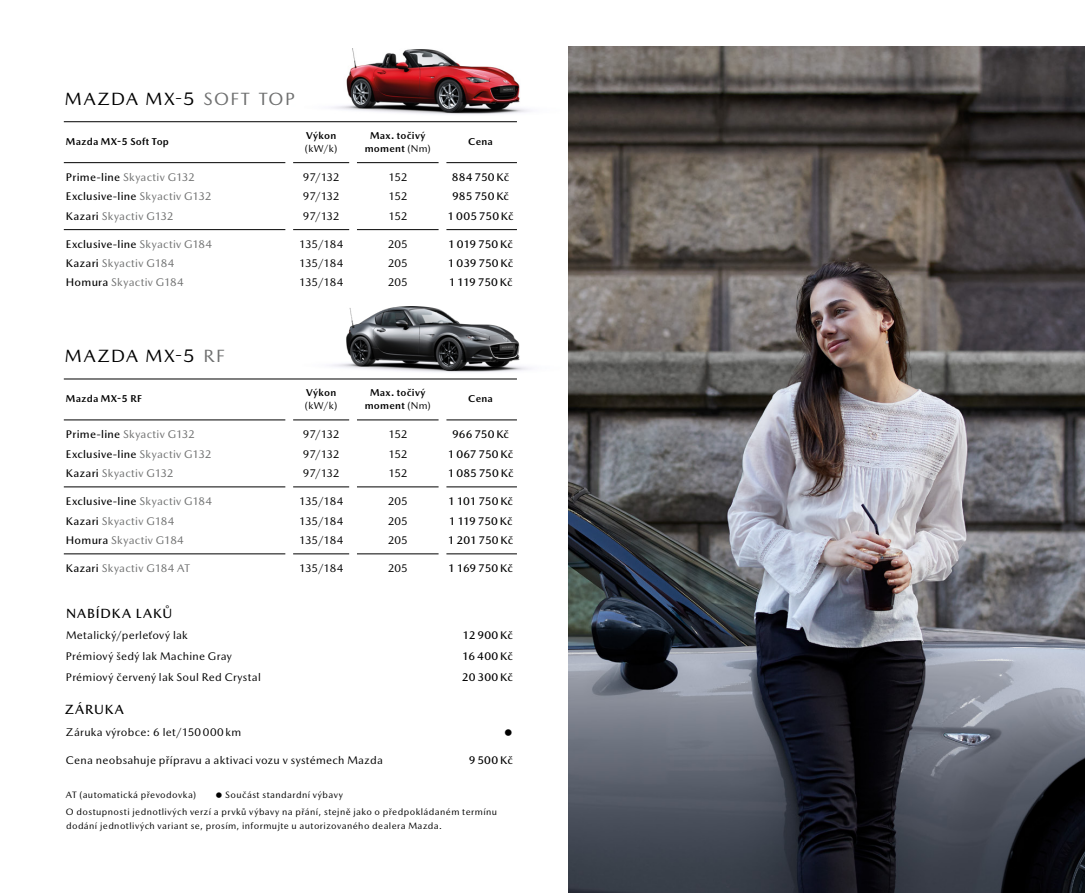
<style>
.page{position:relative;width:1085px;height:893px;background:#fff}
.page>*{position:absolute;margin:0;border:0;box-sizing:border-box;transform-origin:0 0}
.t1{font:18px "Mazda Type";letter-spacing:.085em;color:#000}
.t2{font:500 13.5px "Mazda Type";letter-spacing:.07em;color:#000}
.t3{font:11.25px "Mazda Type";letter-spacing:.025em;color:#000}
.t4{font:500 11.25px "Mazda Type";letter-spacing:.01em;color:#000}
.t5{font:11.25px "Mazda Type";letter-spacing:.03em;color:#6f7070}
.t6{font:11.25px "Mazda Bullets";color:#000}
.t7{font:700 10.2px/12.8px "Mazda Type";letter-spacing:.03em;color:#000;text-align:center}
.t8{font:10.2px "Mazda Type";color:#000}
.t9{font:9.3px/16.5px "Mazda Type";letter-spacing:.045em;color:#000;text-align:center}
.s1{color:#6f7070}
.s2{font-weight:400}
.s3{font-weight:500;color:#000}
.s4{font-weight:400;color:#6f7070}
</style>
<div class="page">
<img style="left:331px;top:306px;width:200px;height:66px">
<img style="left:331px;top:49px;width:199px;height:65px">
<img style="left:568px;top:47px;width:516px;height:846px">
<hr style="left:64px;top:121px;width:453px;height:1px;background:#000">
<hr style="left:64px;top:379px;width:453px;height:1px;background:#000">
<hr style="left:64px;top:162px;width:221px;height:1px;background:#000">
<hr style="left:293px;top:162px;width:56px;height:1px;background:#000">
<hr style="left:357px;top:162px;width:81px;height:1px;background:#000">
<hr style="left:446px;top:162px;width:71px;height:1px;background:#000">
<hr style="left:64px;top:229px;width:221px;height:1px;background:#000">
<hr style="left:293px;top:229px;width:56px;height:1px;background:#000">
<hr style="left:357px;top:229px;width:81px;height:1px;background:#000">
<hr style="left:446px;top:229px;width:71px;height:1px;background:#000">
<hr style="left:64px;top:420px;width:221px;height:1px;background:#000">
<hr style="left:293px;top:420px;width:56px;height:1px;background:#000">
<hr style="left:357px;top:420px;width:81px;height:1px;background:#000">
<hr style="left:446px;top:420px;width:71px;height:1px;background:#000">
<hr style="left:64px;top:487px;width:221px;height:1px;background:#000">
<hr style="left:293px;top:487px;width:56px;height:1px;background:#000">
<hr style="left:357px;top:487px;width:81px;height:1px;background:#000">
<hr style="left:446px;top:487px;width:71px;height:1px;background:#000">
<hr style="left:64px;top:554px;width:221px;height:1px;background:#000">
<hr style="left:293px;top:554px;width:56px;height:1px;background:#000">
<hr style="left:357px;top:554px;width:81px;height:1px;background:#000">
<hr style="left:446px;top:554px;width:71px;height:1px;background:#000">
<h1 class="t1" style="left:65px;top:88px;width:232px">MAZDA MX-5 <span class="s1">SOFT TOP</span></h1>
<p class="t7" style="left:66px;top:135px;width:104px">Mazda MX-5 Soft Top</p>
<p class="t7" style="left:306px;top:129px;width:31px">Výkon</p>
<p class="t8" style="left:305px;top:142px;width:34px">(kW/k)</p>
<p class="t7" style="left:364px;top:129px;width:68px">Max. točivý moment <span class="s2">(Nm)</span></p>
<p class="t7" style="left:468px;top:135px;width:26px">Cena</p>
<p class="t5" style="left:66px;top:171px;width:130px"><span class="s3">Prime-line</span> Skyactiv G132</p>
<p class="t3" style="left:303px;top:171px;width:38px">97/132</p>
<p class="t3" style="left:388px;top:171px;width:20px">152</p>
<p class="t4" style="left:452px;top:171px;width:59px">884 750 Kč</p>
<p class="t4" style="left:66px;top:190px;width:147px">Exclusive-line <span class="s4">Skyactiv G132</span></p>
<p class="t3" style="left:303px;top:190px;width:38px">97/132</p>
<p class="t3" style="left:388px;top:190px;width:20px">152</p>
<p class="t4" style="left:452px;top:190px;width:58px">985 750 Kč</p>
<p class="t5" style="left:66px;top:209px;width:109px"><span class="s3">Kazari</span> Skyactiv G132</p>
<p class="t3" style="left:303px;top:209px;width:38px">97/132</p>
<p class="t3" style="left:388px;top:209px;width:20px">152</p>
<p class="t4" style="left:447px;top:209px;width:67px">1 005 750 Kč</p>
<p class="t4" style="left:66px;top:238px;width:148px">Exclusive-line <span class="s4">Skyactiv G184</span></p>
<p class="t3" style="left:299px;top:238px;width:46px">135/184</p>
<p class="t3" style="left:388px;top:238px;width:22px">205</p>
<p class="t4" style="left:448px;top:238px;width:66px">1 019 750 Kč</p>
<p class="t5" style="left:66px;top:257px;width:110px"><span class="s3">Kazari</span> Skyactiv G184</p>
<p class="t3" style="left:299px;top:257px;width:46px">135/184</p>
<p class="t3" style="left:388px;top:257px;width:22px">205</p>
<p class="t4" style="left:448px;top:257px;width:67px">1 039 750 Kč</p>
<p class="t5" style="left:66px;top:276px;width:119px"><span class="s3">Homura</span> Skyactiv G184</p>
<p class="t3" style="left:299px;top:276px;width:46px">135/184</p>
<p class="t3" style="left:388px;top:276px;width:22px">205</p>
<p class="t4" style="left:448px;top:276px;width:65px">1 119 750 Kč</p>
<h1 class="t1" style="left:65px;top:345px;width:161px">MAZDA MX-5 <span class="s1">RF</span></h1>
<p class="t7" style="left:66px;top:392px;width:77px">Mazda MX-5 RF</p>
<p class="t7" style="left:306px;top:386px;width:31px">Výkon</p>
<p class="t8" style="left:305px;top:399px;width:34px">(kW/k)</p>
<p class="t7" style="left:364px;top:386px;width:68px">Max. točivý moment <span class="s2">(Nm)</span></p>
<p class="t7" style="left:468px;top:392px;width:26px">Cena</p>
<p class="t5" style="left:66px;top:428px;width:130px"><span class="s3">Prime-line</span> Skyactiv G132</p>
<p class="t3" style="left:303px;top:428px;width:38px">97/132</p>
<p class="t3" style="left:388px;top:428px;width:20px">152</p>
<p class="t4" style="left:452px;top:428px;width:58px">966 750 Kč</p>
<p class="t4" style="left:66px;top:447px;width:147px">Exclusive-line <span class="s4">Skyactiv G132</span></p>
<p class="t3" style="left:303px;top:447px;width:38px">97/132</p>
<p class="t3" style="left:388px;top:447px;width:20px">152</p>
<p class="t4" style="left:448px;top:447px;width:67px">1 067 750 Kč</p>
<p class="t5" style="left:66px;top:466px;width:109px"><span class="s3">Kazari</span> Skyactiv G132</p>
<p class="t3" style="left:303px;top:466px;width:38px">97/132</p>
<p class="t3" style="left:388px;top:466px;width:20px">152</p>
<p class="t4" style="left:447px;top:466px;width:67px">1 085 750 Kč</p>
<p class="t4" style="left:66px;top:495px;width:148px">Exclusive-line <span class="s4">Skyactiv G184</span></p>
<p class="t3" style="left:299px;top:495px;width:46px">135/184</p>
<p class="t3" style="left:388px;top:495px;width:22px">205</p>
<p class="t4" style="left:448px;top:495px;width:66px">1 101 750 Kč</p>
<p class="t5" style="left:66px;top:514px;width:110px"><span class="s3">Kazari</span> Skyactiv G184</p>
<p class="t3" style="left:299px;top:514px;width:46px">135/184</p>
<p class="t3" style="left:388px;top:514px;width:22px">205</p>
<p class="t4" style="left:448px;top:514px;width:65px">1 119 750 Kč</p>
<p class="t5" style="left:66px;top:533px;width:119px"><span class="s3">Homura</span> Skyactiv G184</p>
<p class="t3" style="left:299px;top:533px;width:46px">135/184</p>
<p class="t3" style="left:388px;top:533px;width:22px">205</p>
<p class="t4" style="left:448px;top:533px;width:67px">1 201 750 Kč</p>
<p class="t5" style="left:66px;top:562px;width:126px"><span class="s3">Kazari</span> Skyactiv G184 AT</p>
<p class="t3" style="left:299px;top:562px;width:46px">135/184</p>
<p class="t3" style="left:388px;top:562px;width:22px">205</p>
<p class="t4" style="left:448px;top:562px;width:66px">1 169 750 Kč</p>
<p class="t2" style="left:66px;top:605px;width:108px">NABÍDKA LAKŮ</p>
<p class="t3" style="left:66px;top:629px;width:123px">Metalický/perleťový lak</p>
<p class="t4" style="left:462px;top:629px;width:52px">12 900 Kč</p>
<p class="t3" style="left:66px;top:650px;width:167px">Prémiový šedý lak Machine Gray</p>
<p class="t4" style="left:462px;top:650px;width:52px">16 400 Kč</p>
<p class="t3" style="left:66px;top:670px;width:196px">Prémiový červený lak Soul Red Crystal</p>
<p class="t4" style="left:462px;top:670px;width:52px">20 300 Kč</p>
<p class="t2" style="left:65px;top:702px;width:61px">ZÁRUKA</p>
<p class="t3" style="left:66px;top:726px;width:177px">Záruka výrobce: 6 let/150 000 km</p>
<p class="t6" style="left:504px;top:724px;width:10px">●</p>
<p class="t3" style="left:66px;top:753px;width:318px">Cena neobsahuje přípravu a aktivaci vozu v systémech Mazda</p>
<p class="t4" style="left:468px;top:753px;width:45px">9 500 Kč</p>
<p class="t9" style="left:66px;top:787px;width:132px">AT (automatická převodovka)</p>
<p class="t9" style="left:66px;top:787px;width:432px">● Součást standardní výbavy<br>O dostupnosti jednotlivých verzí a prvků výbavy na přání, stejně jako o předpokládaném termínu</p>
<p class="t9" style="left:66px;top:818px;width:377px">dodání jednotlivých variant se, prosím, informujte u autorizovaného dealera Mazda.</p>
</div>
